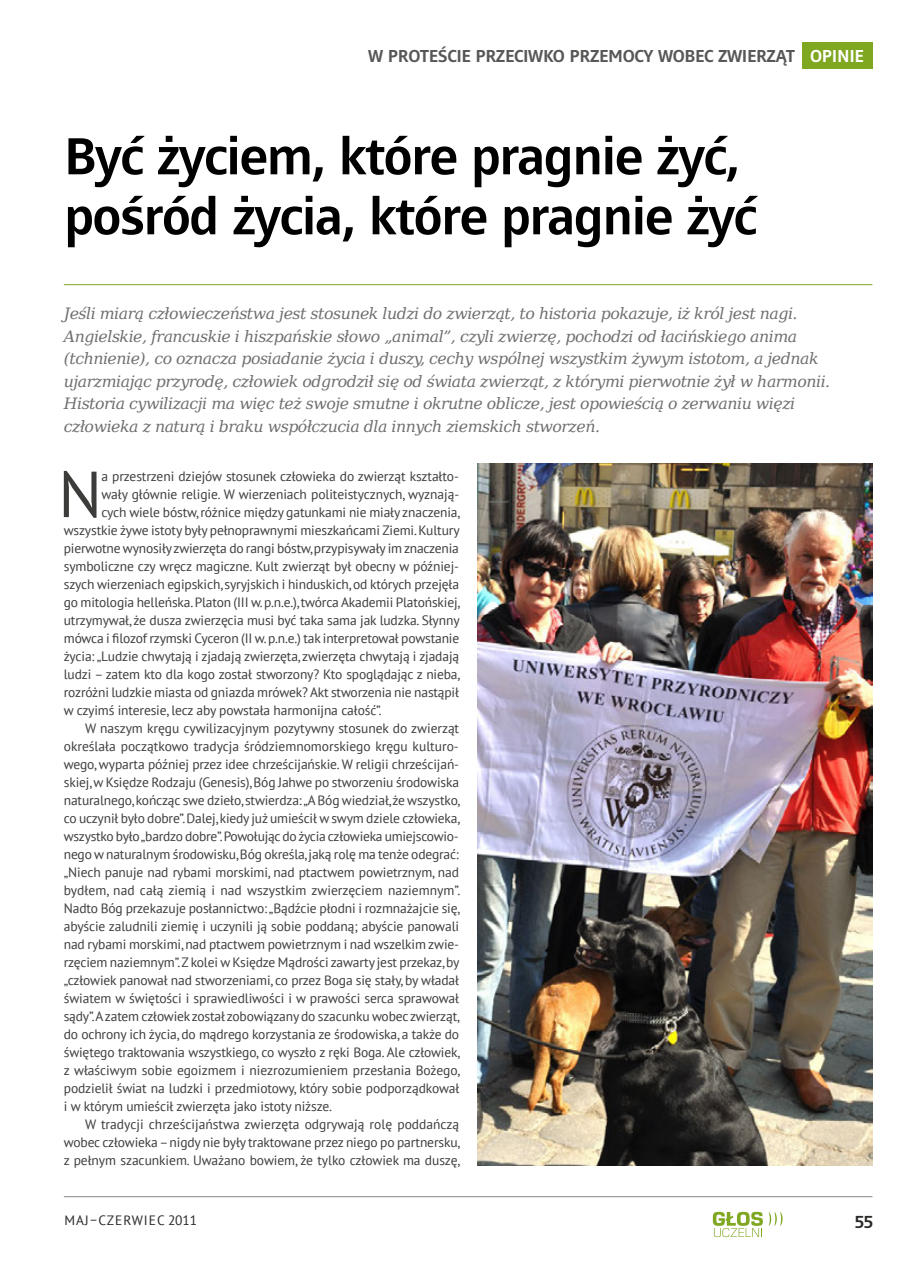
<style>
.page{position:relative;width:915px;height:1263px;background:#fff}
.page>*{position:absolute;margin:0;border:0;box-sizing:border-box;transform-origin:0 0}
.t1{font:64.95px "PT Sans";color:#3c3c3b}
.t2{font:600 54px/60px "Mayberry Pro";letter-spacing:-.03em;color:#000}
.t3{font:600 18px "Mayberry Pro";letter-spacing:-.02em;color:#575756}
.t4{font:600 18px "Mayberry Pro";color:#282827}
.t5{font:italic 15.75px/22.5px "DejaVu Serif";letter-spacing:-.03em;color:#706f6f}
.t6{font:13.5px "PT Sans";letter-spacing:-.01em;color:#3c3c3b}
.t7{font:13.5px "PT Sans";letter-spacing:.07em;color:#282827}
.s1{color:#fff}
</style>
<div class="page">
<hr style="left:64px;top:1196px;width:808px;height:1px;background:#878787">
<svg style="left:712px;top:1212px;width:50px;height:25px"></svg>
<svg style="left:768px;top:1211px;width:14px;height:15px"></svg>
<hr style="left:64px;top:284px;width:808px;height:1px;background:#7fa720">
<div style="left:801px;top:43px;width:71px;height:26px;background:#7fa720"></div>
<img style="left:477px;top:463px;width:395px;height:702px">
<h3 class="t3" style="left:368px;top:44px;width:495px">W PROTEŚCIE PRZECIWKO PRZEMOCY WOBEC ZWIERZĄT <span class="s1">OPINIE</span></h3>
<h2 class="t2" style="left:64px;top:123px;width:694px">BYĆ ŻYCIEM, KTÓRE PRAGNIE ŻYĆ,<br>POŚRÓD ŻYCIA, KTÓRE PRAGNIE ŻYĆ</h2>
<p class="t5" style="left:64px;top:302px;width:767px">Jeśli miarą człowieczeństwa jest stosunek ludzi do zwierząt, to historia pokazuje, iż król jest nagi.<br>Angielskie, francuskie i hiszpańskie słowo „animal”, czyli zwierzę, pochodzi od łacińskiego anima (tchnienie), co oznacza posiadanie życia i duszy, cechy wspólnej wszystkim żywym istotom, a jednak ujarzmiając przyrodę, człowiek odgrodził się od świata zwierząt, z którymi pierwotnie żył w harmonii.<br>Historia cywilizacji ma więc też swoje smutne i okrutne oblicze, jest opowieścią o zerwaniu więzi człowieka z naturą i braku współczucia dla innych ziemskich stworzeń.</p>
<h1 class="t1" style="left:58px;top:452px;width:34px">N</h1>
<p class="t6" style="left:101px;top:468px;width:359px">a przestrzeni dziejów stosunek człowieka do zwierząt kształto-</p>
<p class="t6" style="left:101px;top:486px;width:359px">wały głównie religie. W wierzeniach politeistycznych, wyznają-</p>
<p class="t6" style="left:101px;top:504px;width:360px">cych wiele bóstw, różnice między gatunkami nie miały znaczenia,</p>
<p class="t6" style="left:64px;top:522px;width:397px">wszystkie żywe istoty były pełnoprawnymi mieszkańcami Ziemi. Kultury</p>
<p class="t6" style="left:64px;top:540px;width:396px">pierwotne wynosiły zwierzęta do rangi bóstw, przypisywały im znaczenia</p>
<p class="t6" style="left:64px;top:558px;width:396px">symboliczne czy wręcz magiczne. Kult zwierząt był obecny w później-</p>
<p class="t6" style="left:64px;top:576px;width:396px">szych wierzeniach egipskich, syryjskich i hinduskich, od których przejęła</p>
<p class="t6" style="left:64px;top:594px;width:397px">go mitologia helleńska. Platon (III w. p.n.e.), twórca Akademii Platońskiej,</p>
<p class="t6" style="left:64px;top:612px;width:397px">utrzymywał, że dusza zwierzęcia musi być taka sama jak ludzka. Słynny</p>
<p class="t6" style="left:64px;top:630px;width:397px">mówca i filozof rzymski Cyceron (II w. p.n.e.) tak interpretował powstanie</p>
<p class="t6" style="left:64px;top:648px;width:396px">życia: „Ludzie chwytają i zjadają zwierzęta, zwierzęta chwytają i zjadają</p>
<p class="t6" style="left:64px;top:666px;width:397px">ludzi – zatem kto dla kogo został stworzony? Kto spoglądając z nieba,</p>
<p class="t6" style="left:64px;top:684px;width:396px">rozróżni ludzkie miasta od gniazda mrówek? Akt stworzenia nie nastąpił</p>
<p class="t6" style="left:64px;top:702px;width:319px">w czyimś interesie, lecz aby powstała harmonijna całość”.</p>
<p class="t6" style="left:85px;top:720px;width:375px">W naszym kręgu cywilizacyjnym pozytywny stosunek do zwierząt</p>
<p class="t6" style="left:64px;top:738px;width:396px">określała początkowo tradycja śródziemnomorskiego kręgu kulturo-</p>
<p class="t6" style="left:64px;top:756px;width:396px">wego, wyparta później przez idee chrześcijańskie. W religii chrześcijań-</p>
<p class="t6" style="left:64px;top:774px;width:396px">skiej, w Księdze Rodzaju (Genesis), Bóg Jahwe po stworzeniu środowiska</p>
<p class="t6" style="left:64px;top:792px;width:398px">naturalnego, kończąc swe dzieło, stwierdza: „A Bóg wiedział, że wszystko,</p>
<p class="t6" style="left:64px;top:810px;width:397px">co uczynił było dobre”. Dalej, kiedy już umieścił w swym dziele człowieka,</p>
<p class="t6" style="left:64px;top:828px;width:396px">wszystko było „bardzo dobre”. Powołując do życia człowieka umiejscowio-</p>
<p class="t6" style="left:64px;top:846px;width:396px">nego w naturalnym środowisku, Bóg określa, jaką rolę ma tenże odegrać:</p>
<p class="t6" style="left:64px;top:864px;width:396px">„N iech panuje nad rybami morskimi, nad ptactwem powietrznym, nad</p>
<p class="t6" style="left:64px;top:882px;width:398px">bydłem, nad całą ziemią i nad wszystkim zwierzęciem naziemnym”.</p>
<p class="t6" style="left:64px;top:900px;width:397px">Nadto Bóg przekazuje posłannictwo: „Bądźcie płodni i rozmnażajcie się,</p>
<p class="t6" style="left:64px;top:918px;width:396px">abyście zaludnili ziemię i uczynili ją sobie poddaną; abyście panowali</p>
<p class="t6" style="left:64px;top:936px;width:396px">nad rybami morskimi, nad ptactwem powietrznym i nad wszelkim zwie-</p>
<p class="t6" style="left:64px;top:953px;width:397px">rzęciem naziemnym”. Z kolei w Księdze M ądrości zawarty jest przekaz, by</p>
<p class="t6" style="left:64px;top:971px;width:396px">„człowiek panował nad stworzeniami, co przez Boga się stały, by władał</p>
<p class="t6" style="left:64px;top:989px;width:396px">światem w świętości i sprawiedliwości i w prawości serca sprawował</p>
<p class="t6" style="left:64px;top:1007px;width:397px">sądy”. A zatem człowiek został zobowiązany do szacunku wobec zwierząt,</p>
<p class="t6" style="left:64px;top:1025px;width:396px">do ochrony ich życia, do mądrego korzystania ze środowiska, a także do</p>
<p class="t6" style="left:64px;top:1043px;width:397px">świętego traktowania wszystkiego, co wyszło z ręki Boga. Ale człowiek,</p>
<p class="t6" style="left:64px;top:1061px;width:397px">z właściwym sobie egoizmem i niezrozumieniem przesłania Bożego,</p>
<p class="t6" style="left:64px;top:1079px;width:397px">podzielił świat na ludzki i przedmiotowy, który sobie podporządkował</p>
<p class="t6" style="left:64px;top:1097px;width:270px">i w którym umieścił zwierzęta jako istoty niższe.</p>
<p class="t6" style="left:85px;top:1115px;width:375px">W tradycji chrześcijaństwa zwierzęta odgrywają rolę poddańczą</p>
<p class="t6" style="left:64px;top:1133px;width:398px">wobec człowieka – nigdy nie były traktowane przez niego po partnersku,</p>
<p class="t6" style="left:64px;top:1151px;width:397px">z pełnym szacunkiem. Uważano bowiem, że tylko człowiek ma duszę,</p>
<p class="t7" style="left:64px;top:1212px;width:134px">maj–czerwiec 2011</p>
<h3 class="t4" style="left:854px;top:1207px;width:20px">55</h3>
</div>
